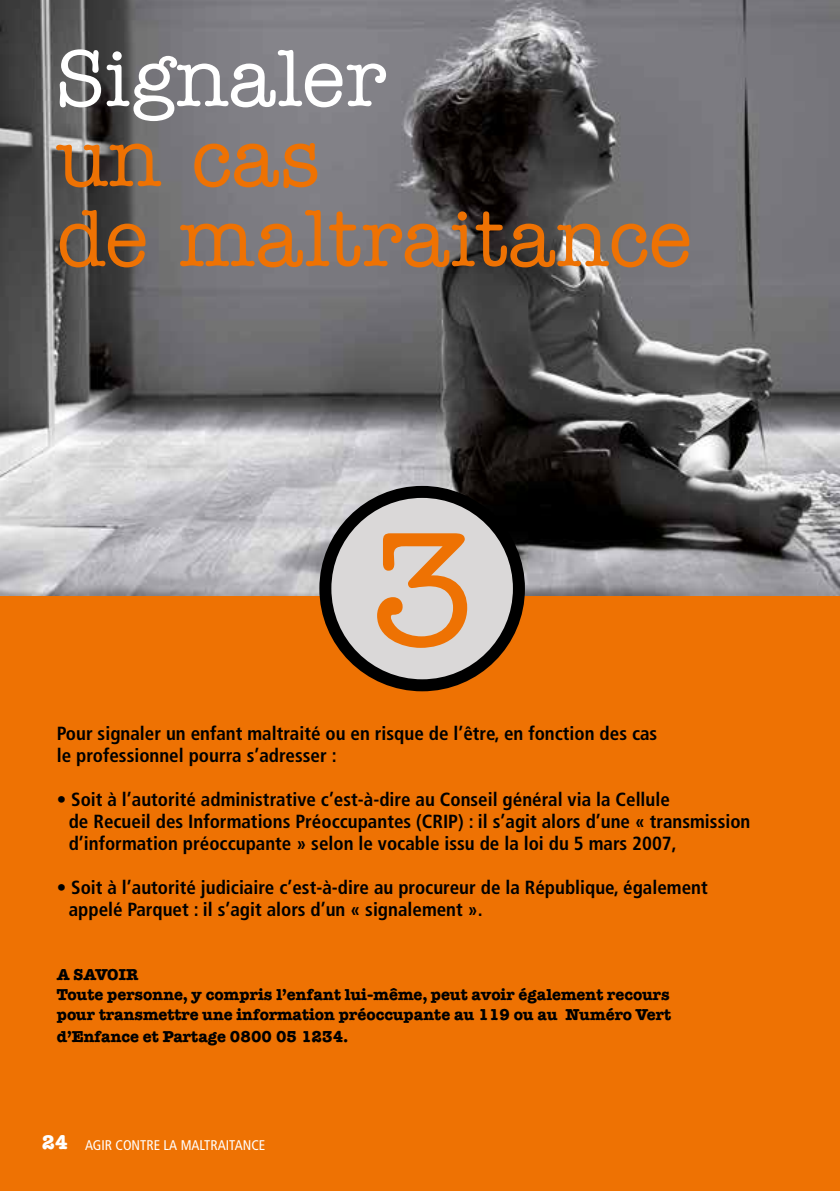
<style>
.page{position:relative;width:840px;height:1191px;background:#fff}
.page>*{position:absolute;margin:0;border:0;box-sizing:border-box;transform-origin:0 0}
.t1{font:500 162.4px "American Typewriter";color:#ee7203}
.t2{font:500 80px/80px "American Typewriter";color:#ee7203}
.t3{font:500 80px "American Typewriter";color:#fff}
.t4{font:700 condensed 19px/22px "Frutiger";color:#000}
.t5{font:700 16px/20px "American Typewriter";color:#000}
.t6{font:condensed 14px "Frutiger";color:#fff}
.s1{font-family:"American Typewriter";font-weight:700;font-stretch:normal;font-size:20px}
</style>
<div class="page">
<div style="left:0;top:595px;width:839px;height:596px;background:#ee7203"></div>
<img style="left:0;top:0;width:839px;height:595px">
<div style="left:325px;top:492px;width:193px;height:193px;background:#dad8d8;border-radius:50%"></div>
<div style="left:319px;top:486px;width:205px;height:205px;border:12px solid #000;border-radius:50%"></div>
<h2 class="t3" style="left:57px;top:34px;width:331px">Signaler</h2>
<h2 class="t2" style="left:57px;top:120px;width:636px">un cas<br>de maltraitance</h2>
<h1 class="t1" style="left:368px;top:499px;width:109px">3</h1>
<p class="t4" style="left:57px;top:722px;width:601px">Pour signaler un enfant maltraité ou en risque de l’être, en fonction des cas le professionnel pourra s’adresser :</p>
<p class="t4" style="left:69px;top:788px;width:682px;text-indent:-12px">• Soit à l’autorité administrative c’est-à-dire au Conseil général via la Cellule<br>de Recueil des Informations Préoccupantes (CRIP) : il s’agit alors d’une « transmission d’information préoccupante » selon le vocable issu de la loi du 5 mars 2007,</p>
<p class="t4" style="left:69px;top:876px;width:640px;text-indent:-12px">• Soit à l’autorité judiciaire c’est-à-dire au procureur de la République, également appelé Parquet : il s’agit alors d’un « signalement ».</p>
<p class="t5" style="left:57px;top:964px;width:615px">A SAVOIR<br>Toute personne, y compris l’enfant lui-même, peut avoir également recours pour transmettre une information préoccupante au 119 ou au Numéro Vert</p>
<p class="t5" style="left:57px;top:1026px;width:293px">d’Enfance et Partage 0800 05 1234.</p>
<p class="t6" style="left:42px;top:1137px;width:225px"><span class="s1">24</span> AGIR CONTRE LA MALTRAITANCE</p>
</div>
